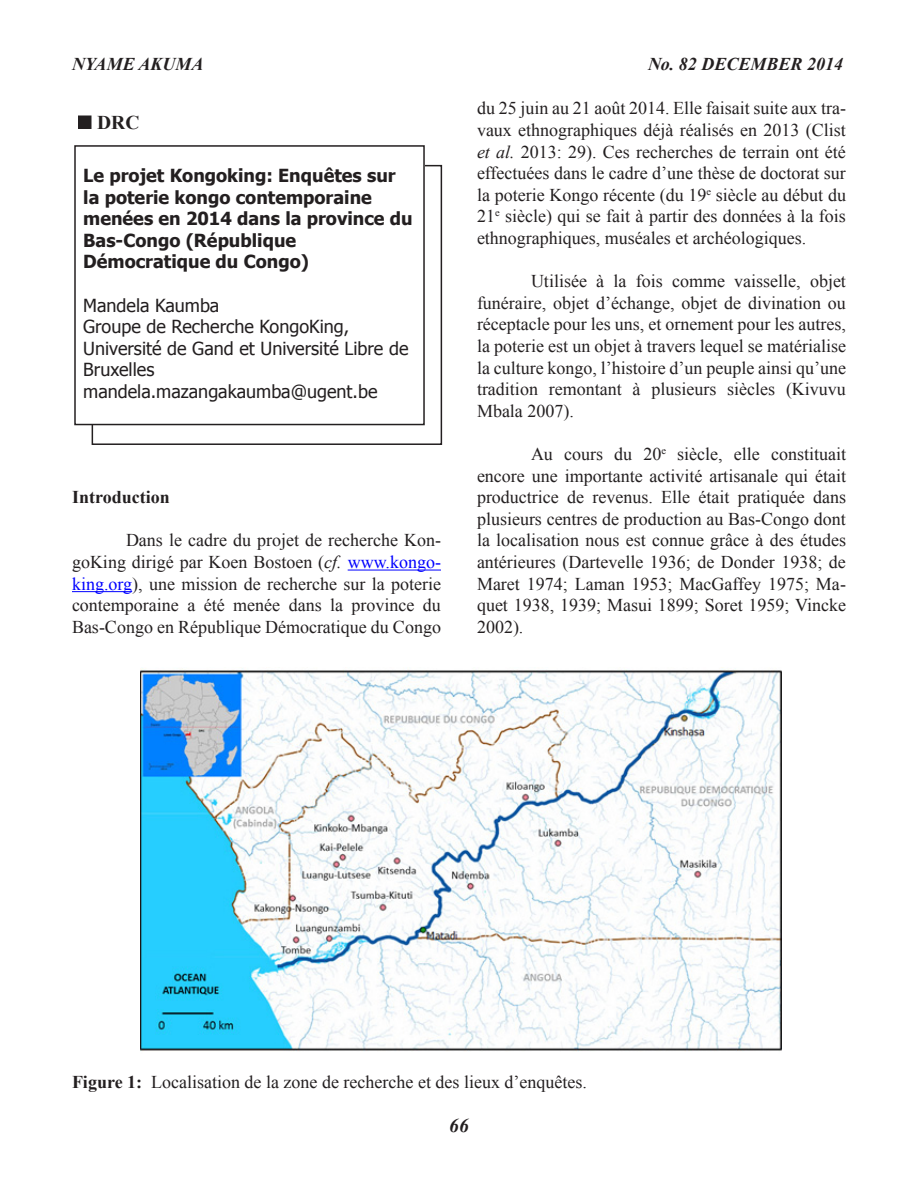
<style>
.page{position:relative;width:918px;height:1188px;background:#fff}
.page>*{position:absolute;margin:0;border:0;box-sizing:border-box;transform-origin:0 0}
.t1{font:700 19.5px "Times New Roman";color:#231f20}
.t2{font:italic 700 19.5px "Times New Roman";color:#231f20}
.t3{font:18px/21.6px "Times New Roman";color:#231f20;text-align:justify}
.t4{font:700 18px/21.6px "Tahoma";color:#231f20}
.t5{font:18px/21.6px "Tahoma";color:#231f20}
.t6{font:italic 700 18px "Times New Roman";color:#231f20}
.List_Paragraph{font:700 18px "Times New Roman";color:#231f20}
.s1{font-style:italic}
.s2{color:#00f}
.s3{font-weight:700}
</style>
<div class="page">
<hr style="left:348px;top:570px;width:93px;height:1px;background:#00f">
<hr style="left:72px;top:591px;width:60px;height:1px;background:#00f">
<div style="left:92px;top:165px;width:350px;height:280px;border:2px solid #231f20"></div>
<div style="left:75px;top:146px;width:349px;height:279px;background:#fff"></div>
<div style="left:74px;top:145px;width:351px;height:280px;border:2px solid #231f20"></div>
<div style="left:79px;top:116px;width:12px;height:12px;background:#231f20"></div>
<div style="left:78px;top:116px;width:14px;height:13px;border:2px solid #231f20"></div>
<img style="left:140px;top:668px;width:641px;height:384px">
<p class="t6" style="left:72px;top:52px;width:133px">NYAME AKUMA</p>
<p class="t6" style="left:648px;top:52px;width:197px">No. 82 DECEMBER 2014</p>
<p class="t1" style="left:97px;top:108px;width:44px">DRC</p>
<p class="t4" style="left:83px;top:165px;width:331px">Le projet Kongoking: Enquêtes sur la poterie kongo contemporaine menées en 2014 dans la province du<br>Bas-Congo (République</p>
<p class="t4" style="left:83px;top:252px;width:227px">Démocratique du Congo)</p>
<p class="t5" style="left:83px;top:295px;width:138px">Mandela Kaumba</p>
<p class="t5" style="left:83px;top:317px;width:268px">Groupe de Recherche KongoKing,</p>
<p class="t5" style="left:83px;top:339px;width:327px">Université de Gand et Université Libre de<br>Bruxelles</p>
<p class="t5" style="left:83px;top:382px;width:296px">mandela.mazangakaumba@ugent.be</p>
<p class="List_Paragraph" style="left:72px;top:484px;width:99px">Introduction</p>
<p class="t3" style="left:72px;top:529px;width:371px;text-indent:54px">Dans le cadre du projet de recherche Kon&shy;goKing dirigé par Koen Bostoen (<span class="s1">cf.</span> <span class="s2">www.kongo&shy;king.org</span>), une mission de recherche sur la poterie contemporaine a été menée dans la province du Bas-Congo en République Démocratique du Congo</p>
<p class="t3" style="left:477px;top:97px;width:371px">du 25 juin au 21 août 2014. Elle faisait suite aux tra&shy;vaux ethnographiques déjà réalisés en 2013 (Clist <span class="s1">et al.</span> 2013: 29). Ces recherches de terrain ont été effectuées dans le cadre d’une thèse de doctorat sur la poterie Kongo récente (du 19<sup>e</sup> siècle au début du 21<sup>e</sup> siècle) qui se fait à partir des données à la fois ethnographiques, muséales et archéologiques.</p>
<p class="t3" style="left:477px;top:270px;width:371px;text-indent:54px">Utilisée à la fois comme vaisselle, objet funéraire, objet d’échange, objet de divination ou réceptacle pour les uns, et ornement pour les autres, la poterie est un objet à travers lequel se matérialise la culture kongo, l’histoire d’un peuple ainsi qu’une tradition remontant à plusieurs siècles (Kivuvu Mbala 2007).</p>
<p class="t3" style="left:477px;top:443px;width:371px;text-indent:54px">Au cours du 20<sup>e</sup> siècle, elle constituait encore une importante activité artisanale qui était productrice de revenus. Elle était pratiquée dans plusieurs centres de production au Bas-Congo dont la localisation nous est connue grâce à des études antérieures (Dartevelle 1936; de Donder 1938; de Maret 1974; Laman 1953; MacGaffey 1975; Ma&shy;quet 1938, 1939; Masui 1899; Soret 1959; Vincke 2002).</p>
<p class="t3" style="left:72px;top:1071px;width:517px"><span class="s3">Figure 1:</span> Localisation de la zone de recherche et des lieux d’enquêtes.</p>
<p class="t2" style="left:449px;top:1111px;width:21px">66</p>
</div>
